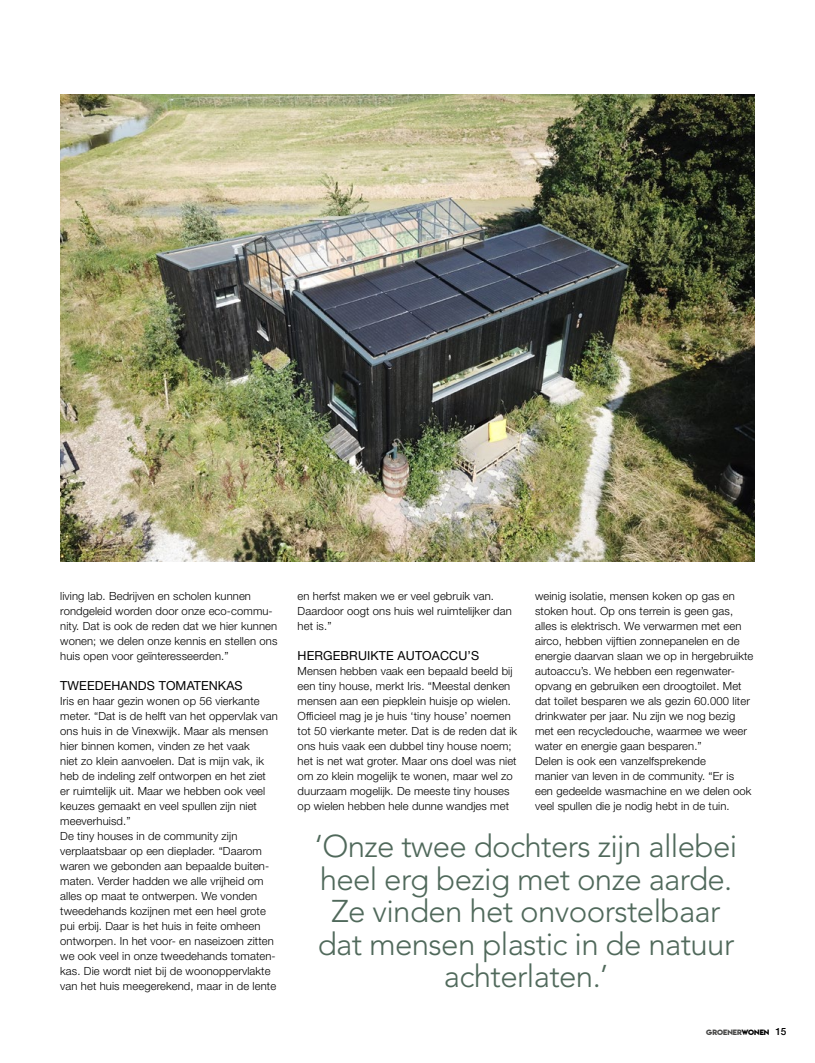
<style>
.page{position:relative;width:815px;height:1063px;background:#fff}
.page>*{position:absolute;margin:0;border:0;box-sizing:border-box;transform-origin:0 0}
.t1{font:300 31.25px/32.5px "Avenir LT Std";letter-spacing:-.02em;color:#50695b;text-align:center}
.t2{font:12.5px "Helvetica Neue LT Std";letter-spacing:.01em;color:#000}
.t3{font:300 11.25px/15px "Helvetica Neue LT Std";letter-spacing:.01em;color:#000}
.t4{font:6.88px "Lemon Milkbold";color:#494948}
.s1{color:#000}
.s2{font-family:"Helvetica Neue LT Std";font-weight:500;font-size:10px;color:#000}
</style>
<div class="page">
<img style="left:60px;top:94px;width:695px;height:468px">
<p class="t3" style="left:60px;top:588px;width:219px">living lab. Bedrijven en scholen kunnen rondgeleid worden door onze eco-commu&shy;nity. Dat is ook de reden dat we hier kunnen wonen; we delen onze kennis en stellen ons huis open voor geïnteresseerden.”</p>
<p class="t2" style="left:60px;top:678px;width:184px">TWEEDEHANDS TOMATENKAS</p>
<p class="t3" style="left:60px;top:693px;width:219px">Iris en haar gezin wonen op 56 vierkante meter. “Dat is de helft van het oppervlak van ons huis in de Vinexwijk. Maar als mensen hier binnen komen, vinden ze het vaak<br>niet zo klein aanvoelen. Dat is mijn vak, ik heb de indeling zelf ontworpen en het ziet er ruimtelijk uit. Maar we hebben ook veel keuzes gemaakt en veel spullen zijn niet meeverhuisd.”<br>De tiny houses in de community zijn verplaatsbaar op een dieplader. “Daarom waren we gebonden aan bepaalde buiten&shy;maten. Verder hadden we alle vrijheid om alles op maat te ontwerpen. We vonden tweedehands kozijnen met een heel grote pui erbij. Daar is het huis in feite omheen ontworpen. In het voor- en naseizoen zitten we ook veel in onze tweedehands tomaten&shy;kas. Die wordt niet bij de woonoppervlakte van het huis meegerekend, maar in de lente</p>
<p class="t3" style="left:298px;top:588px;width:216px">en herfst maken we er veel gebruik van.<br>Daardoor oogt ons huis wel ruimtelijker dan het is.”</p>
<p class="t2" style="left:298px;top:648px;width:183px">HERGEBRUIKTE AUTOACCU’S</p>
<p class="t3" style="left:298px;top:663px;width:221px">Mensen hebben vaak een bepaald beeld bij een tiny house, merkt Iris. “Meestal denken mensen aan een piepklein huisje op wielen.<br>Officieel mag je je huis ‘tiny house’ noemen tot 50 vierkante meter. Dat is de reden dat ik ons huis vaak een dubbel tiny house noem; het is net wat groter. Maar ons doel was niet om zo klein mogelijk te wonen, maar wel zo duurzaam mogelijk. De meeste tiny houses op wielen hebben hele dunne wandjes met</p>
<p class="t3" style="left:535px;top:588px;width:220px">weinig isolatie, mensen koken op gas en stoken hout. Op ons terrein is geen gas, alles is elektrisch. We verwarmen met een airco, hebben vijftien zonnepanelen en de energie daarvan slaan we op in hergebruikte autoaccu’s. We hebben een regenwater&shy;opvang en gebruiken een droogtoilet. Met dat toilet besparen we als gezin 60.000 liter drinkwater per jaar. Nu zijn we nog bezig met een recycledouche, waarmee we weer water en energie gaan besparen.”<br>Delen is ook een vanzelfsprekende<br>manier van leven in de community. “Er is een gedeelde wasmachine en we delen ook veel spullen die je nodig hebt in de tuin.</p>
<h1 class="t1" style="left:315px;top:831px;width:424px">‘Onze twee dochters zijn allebei heel erg bezig met onze aarde.<br>Ze vinden het onvoorstelbaar dat mensen plastic in de natuur achterlaten.’</h1>
<p class="t4" style="left:706px;top:1027px;width:82px">GROENER<span class="s1">WONEN</span> <span class="s2">15</span></p>
</div>
